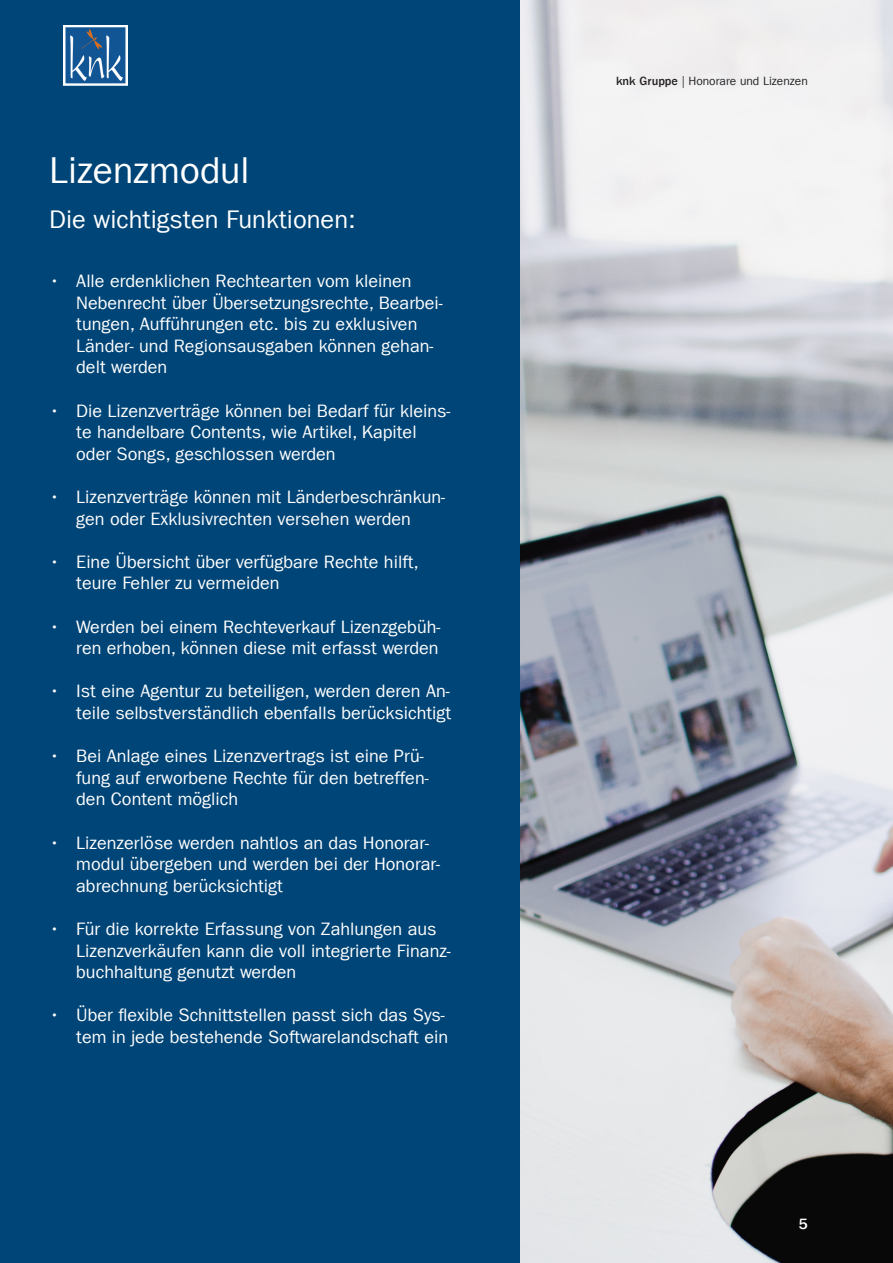
<style>
.page{position:relative;width:893px;height:1263px;background:#fff}
.page>*{position:absolute;margin:0;border:0;box-sizing:border-box;transform-origin:0 0}
.t1{font:37.5px "Franklin Gothic LT Com";color:#fff}
.t2{font:25.5px "Franklin Gothic LT Com";color:#fff}
.t3{font:18px/21.6px "Franklin Gothic LT Com";color:#fff}
.t4{font:500 15px "Franklin Gothic LT Com";color:#fff}
.t5{font:12px "Franklin Gothic LT Com";color:#231f20}
.s1{font-weight:500}
</style>
<div class="page">
<div style="left:0;top:1px;width:521px;height:1262px;background:#004577"></div>
<img style="left:521px;top:1px;width:372px;height:1262px">
<img style="left:64px;top:26px;width:64px;height:59px">
<p class="t1" style="left:49px;top:149px;width:202px">Lizenzmodul</p>
<p class="t2" style="left:49px;top:205px;width:308px">Die wichtigsten Funktionen:</p>
<p class="t3" style="left:76px;top:270px;width:368px;text-indent:-27px">• Alle erdenklichen Rechtearten vom kleinen Nebenrecht über Übersetzungsrechte, Bearbei&shy;tungen, Aufführungen etc. bis zu exklusiven Länder- und Regionsausgaben können gehan&shy;delt werden</p>
<p class="t3" style="left:76px;top:400px;width:376px;text-indent:-27px">• Die Lizenzverträge können bei Bedarf für kleins&shy;te handelbare Contents, wie Artikel, Kapitel oder Songs, geschlossen werden</p>
<p class="t3" style="left:49px;top:486px;width:397px;text-align:center">• Lizenzverträge können mit Länderbeschränkun&shy;gen oder Exklusivrechten versehen werden</p>
<p class="t3" style="left:76px;top:551px;width:344px;text-indent:-27px">• Eine Übersicht über verfügbare Rechte hilft, teure Fehler zu vermeiden</p>
<p class="t3" style="left:49px;top:616px;width:393px;text-align:right">• Werden bei einem Rechteverkauf Lizenzgebüh&shy;ren erhoben, können diese mit erfasst werden</p>
<p class="t3" style="left:49px;top:681px;width:404px;text-align:right">• Ist eine Agentur zu beteiligen, werden deren An&shy;teile selbstverständlich ebenfalls berücksichtigt</p>
<p class="t3" style="left:76px;top:745px;width:354px;text-indent:-27px">• Bei Anlage eines Lizenzvertrags ist eine Prü&shy;fung auf erworbene Rechte für den betreffen&shy;den Content möglich</p>
<p class="t3" style="left:76px;top:832px;width:365px;text-indent:-27px">• Lizenzerlöse werden nahtlos an das Honorar&shy;modul übergeben und werden bei der Honorar&shy;abrechnung berücksichtigt</p>
<p class="t3" style="left:76px;top:918px;width:376px;text-indent:-27px">• Für die korrekte Erfassung von Zahlungen aus<br>Lizenzverkäufen kann die voll integrierte Finanz&shy;buchhaltung genutzt werden</p>
<p class="t3" style="left:49px;top:1005px;width:400px;text-align:right">• Über flexible Schnittstellen passt sich das Sys&shy;tem in jede bestehende Softwarelandschaft ein</p>
<p class="t5" style="left:616px;top:74px;width:193px"><span class="s1">knk Gruppe</span> | Honorare und Lizenzen</p>
<p class="t4" style="left:799px;top:1215px;width:11px">5</p>
</div>
